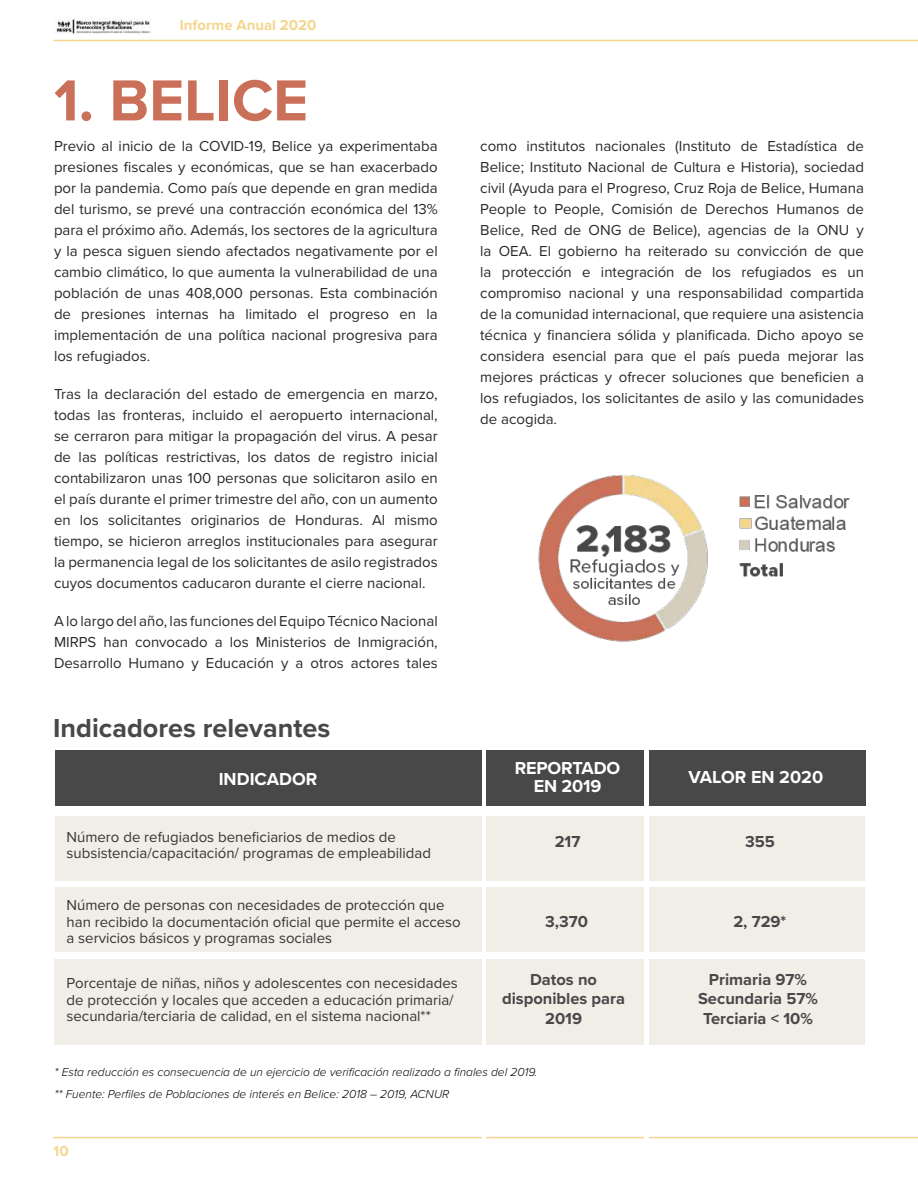
<style>
.page{position:relative;width:918px;height:1188px;background:#fff}
.page>*{position:absolute;margin:0;border:0;box-sizing:border-box;transform-origin:0 0}
.t1{font:700 60px "Proxima Nova";color:#ca7059}
.t2{font:700 27px "Proxima Nova";color:#494849}
.t3{font:700 18px/18px "Proxima Nova";letter-spacing:-.01em;color:#fff;text-align:center}
.t4{font:700 16.5px/19.8px "Proxima Nova";color:#4a4849;text-align:center}
.t5{font:700 16.5px "Proxima Nova";color:#494849}
.t6{font:15px/21px "Proxima Nova";color:#292928;text-align:justify}
.t7{font:15px/16.5px "Proxima Nova";color:#353534}
.t8{font:700 15px "Proxima Nova";color:#f4d68f}
.t9{font:italic 300 12px/23px "Proxima Nova";color:#000}
</style>
<div class="page">
<hr style="left:53px;top:40px;width:865px;height:1px;background:#f4d68f">
<hr style="left:53px;top:1137px;width:865px;height:1px;background:#f4d68f">
<img style="left:56px;top:18px;width:95px;height:16px">
<div style="left:56px;top:750px;width:810px;height:55px;background:#494849"></div>
<div style="left:55px;top:817px;width:809px;height:64px;background:#f1eee8"></div>
<div style="left:55px;top:887px;width:809px;height:65px;background:#f1eee8"></div>
<div style="left:54px;top:959px;width:810px;height:86px;background:#f1eee8"></div>
<hr style="left:482px;top:741px;width:4px;height:404px;background:#fff">
<hr style="left:645px;top:744px;width:4px;height:399px;background:#fff">
<img style="left:538px;top:475px;width:312px;height:167px">
<p class="t8" style="left:180px;top:13px;width:138px">Informe Anual 2020</p>
<h1 class="t1" style="left:54px;top:56px;width:256px">1. BELICE</h1>
<p class="t6" style="left:54px;top:135px;width:385px">Previo al inicio de la COVID-19, Belice ya experimentaba presiones fiscales y económicas, que se han exacerbado por la pandemia. Como país que depende en gran medida del turismo, se prevé una contracción económica del 13% para el próximo año. Además, los sectores de la agricultura y la pesca siguen siendo afectados negativamente por el cambio climático, lo que aumenta la vulnerabilidad de una población de unas 408,000 personas. Esta combinación de presiones internas ha limitado el progreso en la implementación de una política nacional progresiva para los refugiados.</p>
<p class="t6" style="left:54px;top:383px;width:385px">Tras la declaración del estado de emergencia en marzo, todas las fronteras, incluido el aeropuerto internacional, se cerraron para mitigar la propagación del virus. A pesar de las políticas restrictivas, los datos de registro inicial contabilizaron unas 100 personas que solicitaron asilo en el país durante el primer trimestre del año, con un aumento en los solicitantes originarios de Honduras. Al mismo tiempo, se hicieron arreglos institucionales para asegurar la permanencia legal de los solicitantes de asilo registrados cuyos documentos caducaron durante el cierre nacional.</p>
<p class="t6" style="left:54px;top:610px;width:385px">A lo largo del año, las funciones del Equipo Técnico Nacional MIRPS han convocado a los Ministerios de Inmigración, Desarrollo Humano y Educación y a otros actores tales</p>
<h2 class="t2" style="left:53px;top:707px;width:279px">Indicadores relevantes</h2>
<p class="t6" style="left:480px;top:135px;width:385px">como institutos nacionales (Instituto de Estadística de Belice; Instituto Nacional de Cultura e Historia), sociedad civil (Ayuda para el Progreso, Cruz Roja de Belice, Humana People to People, Comisión de Derechos Humanos de Belice, Red de ONG de Belice), agencias de la ONU y la OEA. El gobierno ha reiterado su convicción de que la protección e integración de los refugiados es un compromiso nacional y una responsabilidad compartida de la comunidad internacional, que requiere una asistencia técnica y financiera sólida y planificada. Dicho apoyo se considera esencial para que el país pueda mejorar las mejores prácticas y ofrecer soluciones que beneficien a los refugiados, los solicitantes de asilo y las comunidades de acogida.</p>
<p class="t3" style="left:515px;top:759px;width:107px">REPORTADO<br>EN 2019</p>
<p class="t3" style="left:219px;top:769px;width:100px">INDICADOR</p>
<p class="t3" style="left:688px;top:768px;width:136px">VALOR EN 2020</p>
<p class="t7" style="left:67px;top:828px;width:366px">Número de refugiados beneficiarios de medios de subsistencia/capacitación/ programas de empleabilidad</p>
<p class="t7" style="left:67px;top:896px;width:396px">Número de personas con necesidades de protección que han recibido la documentación oficial que permite el acceso a servicios básicos y programas sociales</p>
<p class="t7" style="left:67px;top:974px;width:393px">Porcentaje de niñas, niños y adolescentes con necesidades de protección y locales que acceden a educación primaria/ secundaria/terciaria de calidad, en el sistema nacional**</p>
<p class="t5" style="left:555px;top:830px;width:27px">217</p>
<p class="t4" style="left:745px;top:832px;width:31px">355</p>
<p class="t4" style="left:545px;top:911px;width:44px">3,370</p>
<p class="t4" style="left:502px;top:969px;width:125px">Datos no disponibles para<br>2019</p>
<p class="t4" style="left:733px;top:911px;width:55px">2, 729*</p>
<p class="t4" style="left:698px;top:969px;width:121px">Primaria 97%<br>Secundaria 57%<br>Terciaria &lt; 10%</p>
<p class="t9" style="left:55px;top:1059px;width:484px">* Esta reducción es consecuencia de un ejercicio de verificación realizado a finales del 2019. ** Fuente: Perfiles de Poblaciones de interés en Belice: 2018 – 2019, ACNUR</p>
<p class="t8" style="left:53px;top:1140px;width:17px">10</p>
</div>
